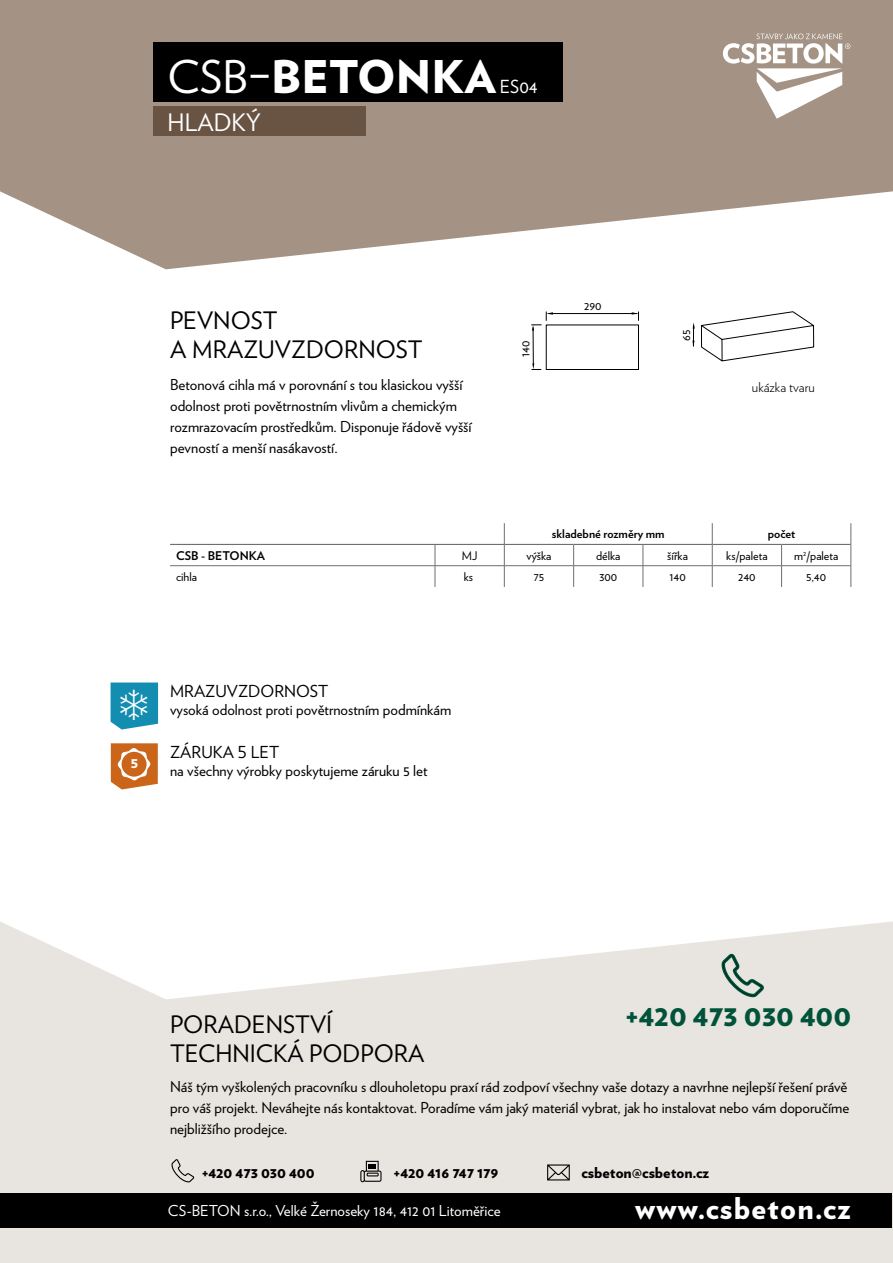
<style>
.page{position:relative;width:893px;height:1263px;background:#fff}
.page>*{position:absolute;margin:0;border:0;box-sizing:border-box;transform-origin:0 0}
.t1{font:900 45px "Verlag";color:#fff}
.t2{font:900 30px "Verlag";letter-spacing:.04em;color:#fff}
.t3{font:900 30px "Verlag";color:#00533a}
.t4{font:24px/28.8px "Verlag";color:#000}
.t5{font:24px "Verlag";color:#fff}
.t6{font:18px "Verlag";color:#fff}
.t7{font:16.5px "Verlag";color:#000}
.t8{font:15px/21px "Verlag";color:#000}
.t9{font:15px "Verlag";color:#fff}
.t10{font:900 15px "Verlag";color:#000}
.t11{font:300 13.5px "Verlag";color:#000}
.t12{font:900 12.15px "Verlag";color:#fff}
.t13{font:12px "Verlag";color:#000}
.t14{font:700 12px "Verlag";color:#000}
.s1{font-weight:400}
</style>
<div class="page">
<svg style="left:0;top:0;width:893px;height:269px;fill:#a49384"></svg>
<svg style="left:0;top:921px;width:893px;height:342px;background:#eae6e3"></svg>
<svg style="left:171px;top:1159px;width:23px;height:23px"></svg>
<svg style="left:360px;top:1161px;width:21px;height:21px"></svg>
<svg style="left:547px;top:1164px;width:23px;height:16px"></svg>
<div style="left:1px;top:1193px;width:891px;height:34px;background:#000"></div>
<svg style="left:721px;top:952px;width:44px;height:46px;background:#b5c2ba"></svg>
<svg style="left:723px;top:34px;width:127px;height:85px"></svg>
<svg style="left:111px;top:743px;width:47px;height:46px;background:#d48043"></svg>
<svg style="left:531px;top:311px;width:108px;height:59px"></svg>
<div style="left:546px;top:325px;width:93px;height:45px;border:1px solid #000"></div>
<svg style="left:692px;top:311px;width:123px;height:51px"></svg>
<hr style="left:170px;top:544px;width:265px;height:1px;background:#706f6f">
<hr style="left:435px;top:544px;width:69px;height:1px;background:#706f6f">
<hr style="left:504px;top:544px;width:70px;height:1px;background:#706f6f">
<hr style="left:574px;top:544px;width:69px;height:1px;background:#706f6f">
<hr style="left:643px;top:544px;width:69px;height:1px;background:#706f6f">
<hr style="left:712px;top:544px;width:70px;height:1px;background:#706f6f">
<hr style="left:782px;top:544px;width:69px;height:1px;background:#706f6f">
<hr style="left:504px;top:565px;width:70px;height:1px;background:#706f6f">
<hr style="left:574px;top:565px;width:69px;height:1px;background:#706f6f">
<hr style="left:643px;top:565px;width:69px;height:1px;background:#706f6f">
<hr style="left:712px;top:565px;width:70px;height:1px;background:#706f6f">
<hr style="left:782px;top:565px;width:69px;height:1px;background:#706f6f">
<svg style="left:435px;top:545px;width:1px;height:42px"></svg>
<svg style="left:504px;top:523px;width:1px;height:64px"></svg>
<svg style="left:573px;top:545px;width:1px;height:42px"></svg>
<svg style="left:643px;top:545px;width:1px;height:42px"></svg>
<svg style="left:712px;top:523px;width:1px;height:64px"></svg>
<svg style="left:781px;top:545px;width:1px;height:42px"></svg>
<svg style="left:851px;top:523px;width:1px;height:64px"></svg>
<hr style="left:170px;top:565px;width:265px;height:1px;background:#706f6f">
<hr style="left:435px;top:565px;width:69px;height:1px;background:#706f6f">
<div style="left:153px;top:43px;width:409px;height:59px;background:#000"></div>
<div style="left:153px;top:106px;width:212px;height:30px;background:#695444"></div>
<svg style="left:111px;top:682px;width:47px;height:47px;background:#2395b5"></svg>
<h1 class="t1" style="left:168px;top:40px;width:330px"><span class="s1">CSB–</span>BETONKA</h1>
<p class="t6" style="left:500px;top:73px;width:39px">ES04</p>
<h3 class="t5" style="left:168px;top:104px;width:95px">hladký</h3>
<h3 class="t4" style="left:170px;top:305px;width:254px">Pevnost<br>a mrazuvzdornost</h3>
<p class="t8" style="left:170px;top:373px;width:304px">Betonová cihla má v porovnání s tou klasickou vyšší odolnost proti povětrnostním vlivům a chemickým rozmrazovacím prostředkům. Disponuje řádově vyšší pevností a menší nasákavostí.</p>
<p class="t13" style="left:516px;top:357px;width:18px;rotate:-90deg">140</p>
<p class="t13" style="left:584px;top:297px;width:19px">290</p>
<p class="t13" style="left:677px;top:341px;width:13px;rotate:-90deg">65</p>
<p class="t11" style="left:752px;top:377px;width:64px">ukázka tvaru</p>
<p class="t14" style="left:552px;top:524px;width:114px">skladebné rozměry mm</p>
<p class="t14" style="left:768px;top:524px;width:29px">počet</p>
<p class="t14" style="left:176px;top:546px;width:91px">CSB - BETONKA</p>
<p class="t13" style="left:462px;top:547px;width:17px">MJ</p>
<p class="t13" style="left:526px;top:547px;width:26px">výška</p>
<p class="t13" style="left:596px;top:547px;width:26px">délka</p>
<p class="t13" style="left:667px;top:547px;width:22px">šířka</p>
<p class="t13" style="left:726px;top:547px;width:43px">ks/paleta</p>
<p class="t13" style="left:794px;top:547px;width:46px">m<sup>2</sup>/paleta</p>
<p class="t13" style="left:176px;top:568px;width:22px">cihla</p>
<p class="t13" style="left:464px;top:568px;width:11px">ks</p>
<p class="t13" style="left:534px;top:568px;width:12px">75</p>
<p class="t13" style="left:599px;top:568px;width:19px">300</p>
<p class="t13" style="left:669px;top:568px;width:18px">140</p>
<p class="t13" style="left:738px;top:568px;width:19px">240</p>
<p class="t13" style="left:806px;top:568px;width:21px">5,40</p>
<p class="t12" style="left:131px;top:753px;width:9px">5</p>
<p class="t7" style="left:170px;top:678px;width:160px">mrazuvzdornost</p>
<p class="t8" style="left:170px;top:698px;width:283px">vysoká odolnost proti povětrnostním podmínkám</p>
<p class="t7" style="left:170px;top:740px;width:111px">záruka 5 let</p>
<p class="t8" style="left:170px;top:760px;width:259px">na všechny výrobky poskytujeme záruku 5 let</p>
<h2 class="t3" style="left:625px;top:990px;width:228px">+420 473 030 400</h2>
<h3 class="t4" style="left:170px;top:1009px;width:164px">Poradenství<br>Tec</h3>
<h3 class="t4" style="left:215px;top:1038px;width:211px">hnická podpora</h3>
<p class="t8" style="left:170px;top:1075px;width:681px">Náš tým vyškolených pracovníku s dlouholetopu praxí rád zodpoví všechny vaše dotazy a navrhne nejlepší řešení právě pro váš projekt. Neváhejte nás kontaktovat. Poradíme vám jaký materiál vybrat, jak ho instalovat nebo vám doporučíme nejbližšího prodejce.</p>
<p class="t10" style="left:202px;top:1161px;width:115px">+420 473 030 400</p>
<p class="t10" style="left:394px;top:1161px;width:106px">+420 416 747 179</p>
<p class="t10" style="left:581px;top:1161px;width:129px">csbeton@csbeton.cz</p>
<p class="t9" style="left:168px;top:1199px;width:52px">CS-BETON</p>
<p class="t9" style="left:244px;top:1199px;width:258px">s.r.o., Velké Žernoseky 184, 412 01 Litoměřice</p>
<h2 class="t2" style="left:635px;top:1184px;width:217px">www.csbeton.cz</h2>
</div>
